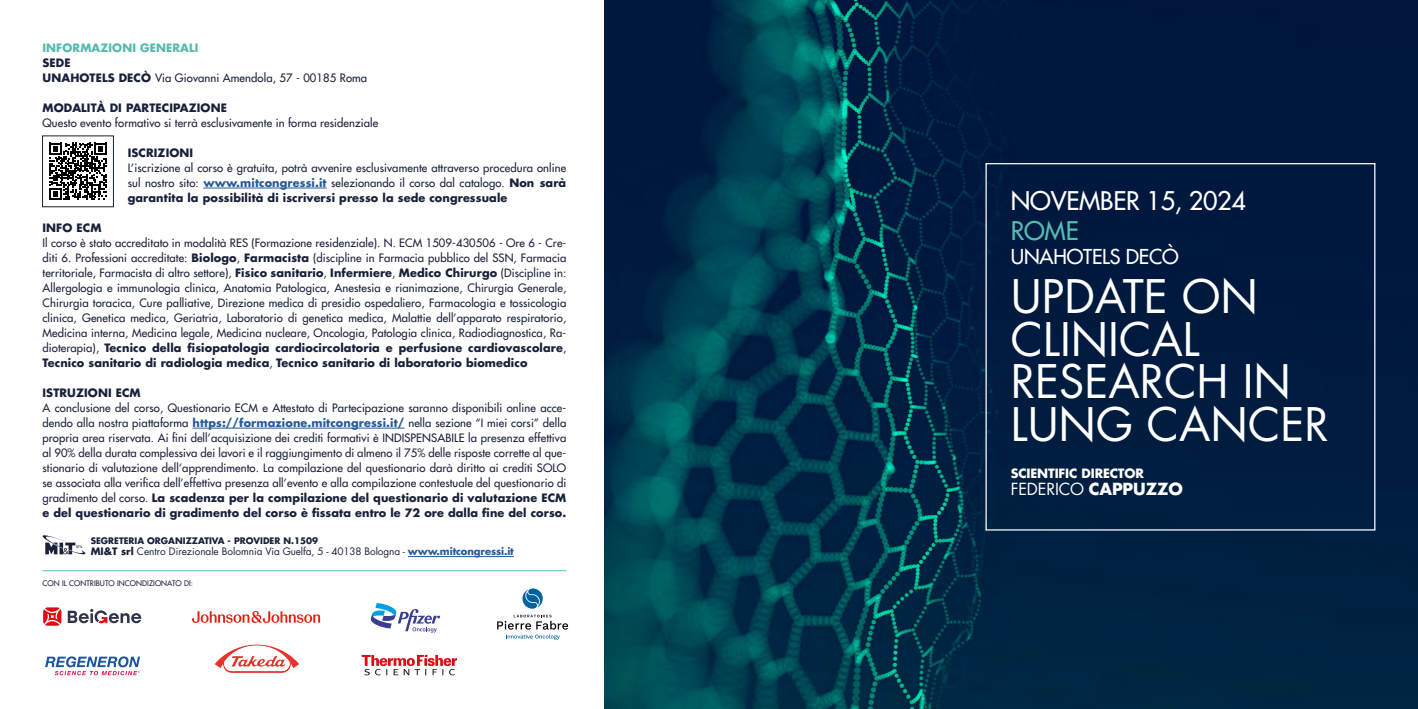
<style>
.page{position:relative;width:1418px;height:709px;background:#fff}
.page>*{position:absolute;margin:0;border:0;box-sizing:border-box;transform-origin:0 0}
.t1{font:45px/42.5px "Futura LT";color:#fff}
.t2{font:25px "Futura LT";letter-spacing:-.01em;color:#fff}
.t3{font:25px "Futura LT";color:#56bbae}
.t4{font:20px "Futura LT";letter-spacing:-.01em;color:#fff}
.t5{font:16.25px "Futura LT";letter-spacing:-.01em;color:#fff}
.t6{font:700 12.5px "Futura LT";letter-spacing:-.01em;color:#fff}
.t7{font:11.25px/15px "Futura LT";letter-spacing:.01em;color:#19203a;text-align:justify}
.t8{font:700 11.25px "Futura LT";letter-spacing:.01em;color:#19203a}
.t9{font:700 11.25px "Futura LT";letter-spacing:.01em;color:#56bbae}
.t10{font:10px "Futura LT";color:#19203a}
.t11{font:700 8.75px "Futura LT";color:#19203a}
.t12{font:7.5px "Futura LT";letter-spacing:.01em;color:#19203a}
.s1{font-weight:700}
.s2{font-weight:700;color:#275b9b}
</style>
<div class="page">
<img style="left:604px;top:0;width:813px;height:709px">
<div style="left:985px;top:163px;width:390px;height:367px;border:1px solid #fff"></div>
<hr style="left:203px;top:188px;width:124px;height:1px;background:#275b9b">
<hr style="left:192px;top:428px;width:212px;height:1px;background:#275b9b">
<svg style="left:49px;top:143px;width:57px;height:57px"></svg>
<div style="left:42px;top:136px;width:72px;height:71px;border:1px solid #19203a"></div>
<hr style="left:408px;top:556px;width:106px;height:1px;background:#275b9b">
<svg style="left:42px;top:535px;width:44px;height:20px"></svg>
<hr style="left:43px;top:570px;width:523px;height:1px;background:#56bbae">
<svg style="left:43px;top:607px;width:18px;height:18px"></svg>
<svg style="left:68px;top:609px;width:73px;height:14px"></svg>
<svg style="left:192px;top:611px;width:128px;height:12px"></svg>
<svg style="left:371px;top:603px;width:69px;height:29px"></svg>
<svg style="left:522px;top:588px;width:21px;height:20px"></svg>
<svg style="left:497px;top:614px;width:71px;height:25px"></svg>
<svg style="left:45px;top:656px;width:95px;height:19px"></svg>
<svg style="left:215px;top:644px;width:84px;height:29px"></svg>
<svg style="left:361px;top:655px;width:96px;height:20px"></svg>
<p class="t9" style="left:43px;top:40px;width:157px">INFORMAZIONI GENERALI</p>
<p class="t7" style="left:43px;top:55px;width:326px"><span class="s1">SEDE<br>UNAHOTELS DECÒ</span> Via Giovanni Amendola, 57 - 00185 Roma</p>
<p class="t8" style="left:43px;top:100px;width:186px">MODALITÀ DI PARTECIPAZIONE</p>
<p class="t7" style="left:43px;top:115px;width:337px">Questo evento formativo si terrà esclusivamente in forma residenziale</p>
<p class="t8" style="left:128px;top:145px;width:67px">ISCRIZIONI</p>
<p class="t7" style="left:128px;top:160px;width:440px">L’iscrizione al corso è gratuita, potrà avvenire esclusivamente attraverso procedura online sul nostro sito: <span class="s2">www.mitcongressi.it</span> selezionando il corso dal catalogo. <span class="s1">Non sarà garantita la possibilità di iscriversi presso la sede congressuale</span></p>
<p class="t8" style="left:43px;top:220px;width:60px">INFO ECM</p>
<p class="t7" style="left:43px;top:235px;width:525px">Il corso è stato accreditato in modalità RES (Formazione residenziale). N. ECM 1509-430506 - Ore 6 - Cre&shy;diti 6. Professioni accreditate: <span class="s1">Biologo</span>, <span class="s1">Farmacista</span> (discipline in Farmacia pubblico del SSN, Farmacia territoriale, Farmacista di altro settore), <span class="s1">Fisico sanitario</span>, <span class="s1">Infermiere</span>, <span class="s1">Medico Chirurgo</span> (Discipline in:<br>Allergologia e immunologia clinica, Anatomia Patologica, Anestesia e rianimazione, Chirurgia Generale, Chirurgia toracica, Cure palliative, Direzione medica di presidio ospedaliero, Farmacologia e tossicologia clinica, Genetica medica, Geriatria, Laboratorio di genetica medica, Malattie dell’apparato respiratorio, Medicina interna, Medicina legale, Medicina nucleare, Oncologia, Patologia clinica, Radiodiagnostica, Ra&shy;dioterapia), <span class="s1">Tecnico della fisiopatologia cardiocircolatoria e perfusione cardiovascolare</span>, <span class="s1">Tecnico sanitario di radiologia medica</span>, <span class="s1">Tecnico sanitario di laboratorio biomedico</span></p>
<p class="t8" style="left:43px;top:385px;width:100px">ISTRUZIONI ECM</p>
<p class="t7" style="left:43px;top:400px;width:525px">A conclusione del corso, Questionario ECM e Attestato di Partecipazione saranno disponibili online acce&shy;dendo alla nostra piattaforma <span class="s2">https://formazione.mitcongressi.it/</span> nella sezione “I miei corsi” della propria area riservata. Ai fini dell’acquisizione dei crediti formativi è INDISPENSABILE la presenza effettiva al 90% della durata complessiva dei lavori e il raggiungimento di almeno il 75% delle risposte corrette al que&shy;stionario di valutazione dell’apprendimento. La compilazione del questionario darà diritto ai crediti SOLO se associata alla verifica dell’effettiva presenza all’evento e alla compilazione contestuale del questionario di gradimento del corso. <span class="s1">La scadenza per la compilazione del questionario di valutazione ECM e del questionario di gradimento del corso è fissata entro le 72 ore dalla fine del corso.</span></p>
<p class="t11" style="left:91px;top:535px;width:229px">SEGRETERIA ORGANIZZATIVA - PROVIDER N.1509</p>
<p class="t10" style="left:91px;top:545px;width:424px"><span class="s1">MI&amp;T srl</span> Centro Direzionale Bolomnia Via Guelfa, 5 - 40138 Bologna - <span class="s2">www.mitcongressi.it</span></p>
<p class="t12" style="left:43px;top:579px;width:152px">CON IL CONTRIBUTO INCONDIZIONATO DI:</p>
<h2 class="t2" style="left:1010px;top:185px;width:236px">NOVEMBER 15, 2024</h2>
<h2 class="t3" style="left:1010px;top:215px;width:69px">ROME</h2>
<h3 class="t4" style="left:1010px;top:244px;width:169px">UNAHOTELS DECÒ</h3>
<h1 class="t1" style="left:1010px;top:276px;width:319px">UPDATE ON<br>CLINICAL<br>RESEARCH IN<br>LUNG CANCER</h1>
<p class="t6" style="left:1010px;top:465px;width:135px">SCIENTIFIC DIRECTOR</p>
<h3 class="t5" style="left:1010px;top:479px;width:173px">FEDERICO <span class="s1">CAPPUZZO</span></h3>
</div>
